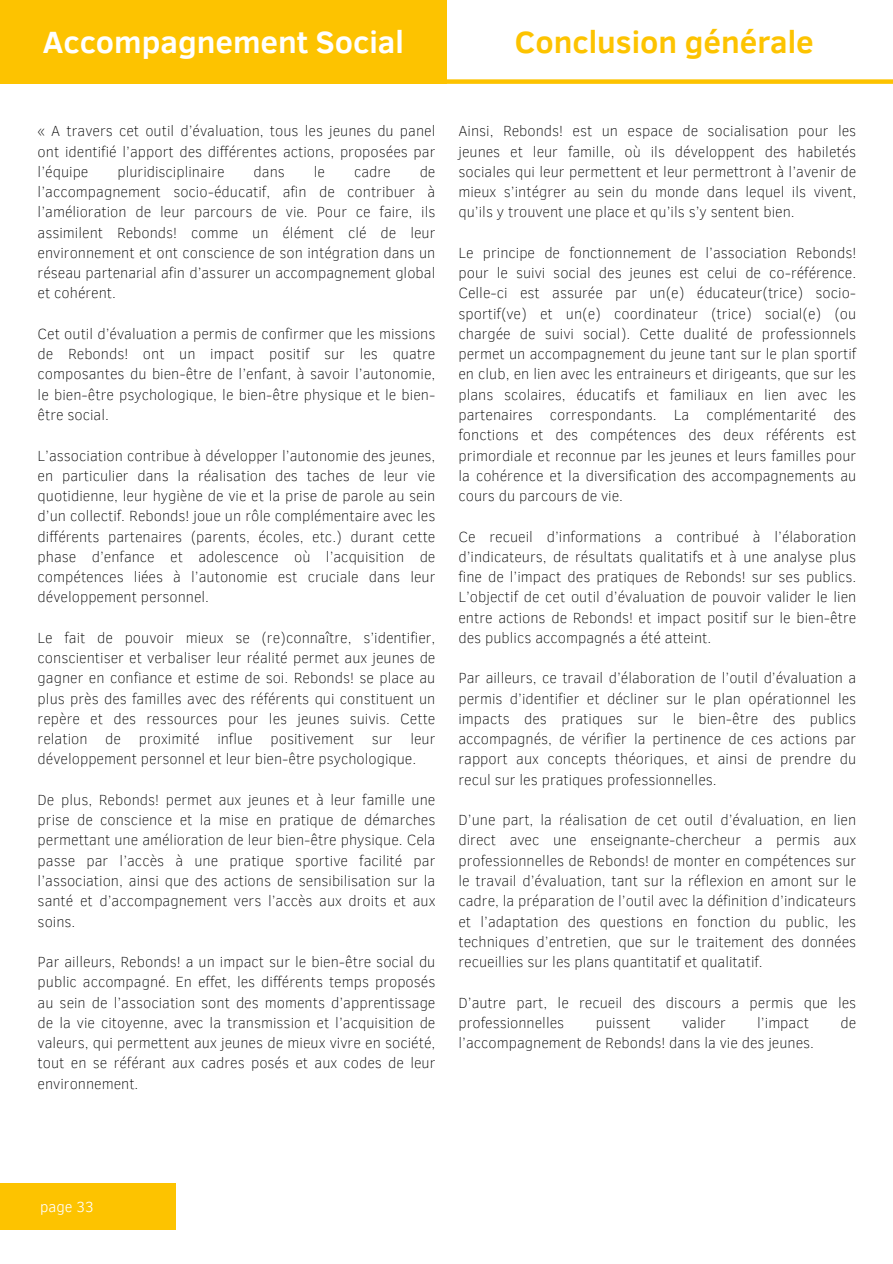
<style>
.page{position:relative;width:893px;height:1264px;background:#fff}
.page>*{position:absolute;margin:0;border:0;box-sizing:border-box;transform-origin:0 0}
.t1{font:700 31.5px "Clear Sans";color:#fff}
.t2{font:700 31.5px "Clear Sans";color:#fdc300}
.t3{font:100 15px/20.2px "Clear Sans";color:#000;text-align:justify}
.t4{font:300 15px "Clear Sans";color:#fff}
</style>
<div class="page">
<div style="left:0;top:0;width:446px;height:84px;background:#fdc300"></div>
<div style="left:435px;top:79px;width:457px;height:5px;background:#fdc300"></div>
<div style="left:0;top:1182px;width:175px;height:47px;background:#fdc300"></div>
<p class="t1" style="left:43px;top:19px;width:362px">Accompagnement Social</p>
<p class="t2" style="left:515px;top:19px;width:300px">Conclusion générale</p>
<p class="t3" style="left:38px;top:120px;width:399px">« A travers cet outil d’évaluation, tous les jeunes du panel ont identifié l’apport des différentes actions, proposées par l’équipe</p>
<p class="t3" style="left:38px;top:161px;width:399px;text-indent:382px">de l’accompagnement socio-éducatif, afin de contribuer à l’amélioration de leur parcours de vie. Pour ce faire, ils assimilent Rebonds! comme un élément clé de leur environnement et ont conscience de son intégration dans un réseau partenarial afin d’assurer un accompagnement global et cohérent.</p>
<p class="t3" style="left:38px;top:323px;width:399px">Cet outil d’évaluation a permis de confirmer que les missions de Rebonds! ont un impact positif sur les quatre composantes du bien-être de l’enfant, à savoir l’autonomie, le bien-être psychologique, le bien-être physique et le bien&shy;être social.</p>
<p class="t3" style="left:38px;top:444px;width:399px">L’association contribue à développer l’autonomie des jeunes, en particulier dans la réalisation des taches de leur vie quotidienne, leur hygiène de vie et la prise de parole au sein d’un collectif. Rebonds! joue un rôle complémentaire avec les différents partenaires (parents, écoles, etc.) durant cette phase d’enfance et adolescence où l’acquisition de compétences liées à l’autonomie est cruciale dans leur développement personnel.</p>
<p class="t3" style="left:38px;top:626px;width:399px">Le fait de pouvoir mieux se (re)connaître, s’identifier, conscientiser et verbaliser leur réalité permet aux jeunes de gagner en confiance et estime de soi. Rebonds! se place au plus près des familles avec des référents qui constituent un repère et des ressources pour les jeunes suivis. Cette relation de proximité influe positivement sur leur développement personnel et leur bien-être psychologique.</p>
<p class="t3" style="left:38px;top:788px;width:399px">De plus, Rebonds! permet aux jeunes et à leur famille une prise de conscience et la mise en pratique de démarches permettant une amélioration de leur bien-être physique. Cela passe par l’accès à une pratique sportive facilité par l’association, ainsi que des actions de sensibilisation sur la santé et d’accompagnement vers l’accès aux droits et aux soins.</p>
<p class="t3" style="left:38px;top:950px;width:399px">Par ailleurs, Rebonds! a un impact sur le bien-être social du public accompagné. En effet, les différents temps proposés au sein de l’association sont des moments d’apprentissage de la vie citoyenne, avec la transmission et l’acquisition de valeurs, qui permettent aux jeunes de mieux vivre en société, tout en se référant aux cadres posés et aux codes de leur environnement.</p>
<p class="t3" style="left:117px;top:161px;width:109px">pluridisciplinaire</p>
<p class="t3" style="left:253px;top:161px;width:33px">dans</p>
<p class="t3" style="left:314px;top:161px;width:13px">le</p>
<p class="t3" style="left:354px;top:161px;width:38px">cadre</p>
<p class="t3" style="left:458px;top:120px;width:399px">Ainsi, Rebonds! est un espace de socialisation pour les jeunes et leur famille, où ils développent des habiletés sociales qui leur permettent et leur permettront à l’avenir de mieux s’intégrer au sein du monde dans lequel ils vivent, qu’ils y trouvent une place et qu’ils s’y sentent bien.</p>
<p class="t3" style="left:458px;top:242px;width:399px">Le principe de fonctionnement de l’association Rebonds! pour le suivi social des jeunes est celui de co-référence.<br>Celle-ci est assurée par un(e) éducateur(trice) socio&shy;sportif(ve) et un(e) coordinateur (trice) social(e) (ou chargée de suivi social). Cette dualité de professionnels permet un accompagnement du jeune tant sur le plan sportif en club, en lien avec les entraineurs et dirigeants, que sur les plans scolaires, éducatifs et familiaux en lien avec les partenaires correspondants. La complémentarité des fonctions et des compétences des deux référents est primordiale et reconnue par les jeunes et leurs familles pour la cohérence et la diversification des accompagnements au cours du parcours de vie.</p>
<p class="t3" style="left:458px;top:525px;width:399px">Ce recueil d’informations a contribué à l’élaboration d’indicateurs, de résultats qualitatifs et à une analyse plus fine de l’impact des pratiques de Rebonds! sur ses publics.<br>L’objectif de cet outil d’évaluation de pouvoir valider le lien entre actions de Rebonds! et impact positif sur le bien-être des publics accompagnés a été atteint.</p>
<p class="t3" style="left:458px;top:667px;width:399px">Par ailleurs, ce travail d’élaboration de l’outil d’évaluation a permis d’identifier et décliner sur le plan opérationnel les impacts des pratiques sur le bien-être des publics accompagnés, de vérifier la pertinence de ces actions par rapport aux concepts théoriques, et ainsi de prendre du recul sur les pratiques professionnelles.</p>
<p class="t3" style="left:458px;top:809px;width:399px">D’une part, la réalisation de cet outil d’évaluation, en lien direct avec une enseignante-chercheur a permis aux professionnelles de Rebonds! de monter en compétences sur le travail d’évaluation, tant sur la réflexion en amont sur le cadre, la préparation de l’outil avec la définition d’indicateurs et l’adaptation des questions en fonction du public, les techniques d’entretien, que sur le traitement des données recueillies sur les plans quantitatif et qualitatif.</p>
<p class="t3" style="left:458px;top:991px;width:399px">D’autre part, le recueil des discours a permis que les professionnelles</p>
<p class="t3" style="left:595px;top:1011px;width:56px">puissent</p>
<p class="t3" style="left:682px;top:1011px;width:45px">valider</p>
<p class="t3" style="left:757px;top:1011px;width:53px">l’impact</p>
<p class="t3" style="left:840px;top:1011px;width:17px">de</p>
<p class="t3" style="left:458px;top:1031px;width:357px">l’accompagnement de Rebonds! dans la vie des jeunes.</p>
<p class="t4" style="left:40px;top:1195px;width:55px">page 33</p>
</div>
